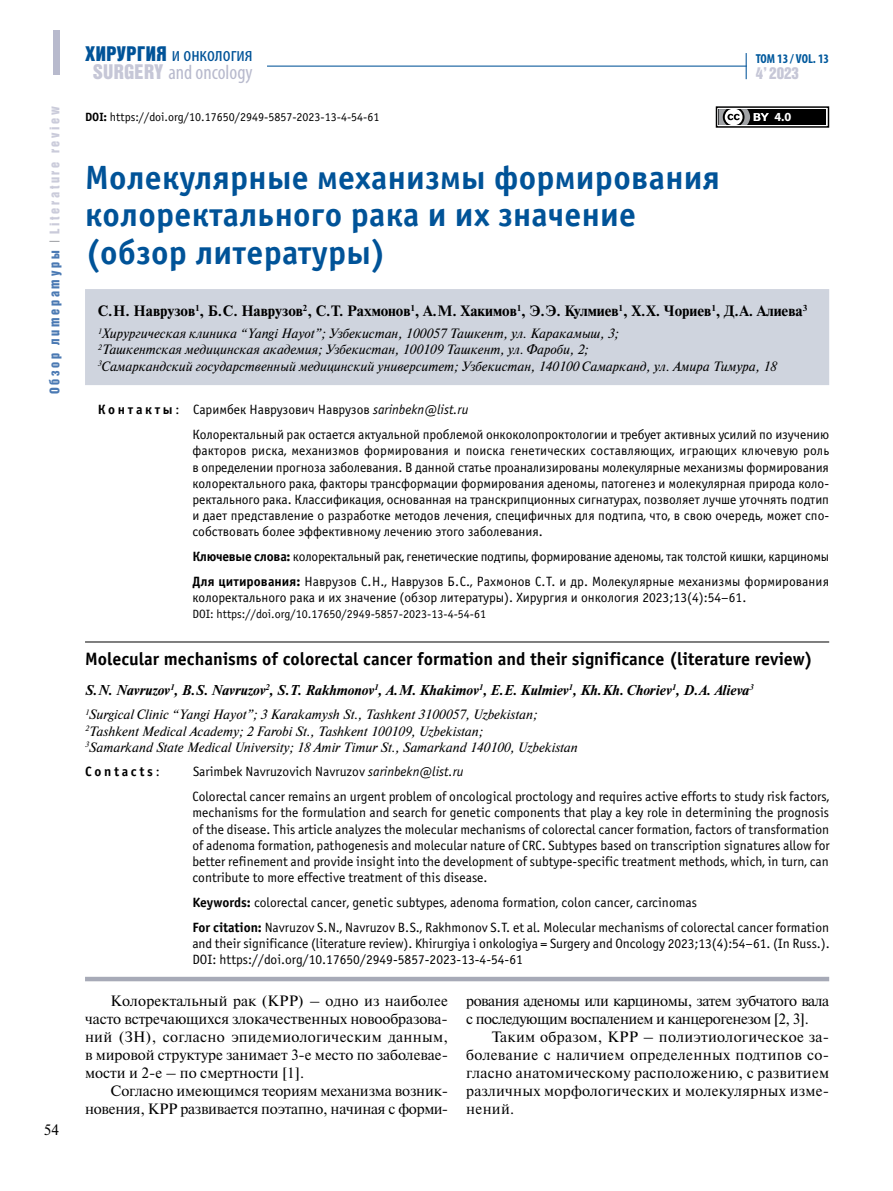
<style>
.page{position:relative;width:893px;height:1191px;background:#fff}
.page>*{position:absolute;margin:0;border:0;box-sizing:border-box;transform-origin:0 0}
.t1{font:700 33.75px/37.5px "Officina Sans C";letter-spacing:.01em;color:#005398}
.t2{font:condensed 20.4px/17.7px "Myriad Pro";color:#b8bacd;text-align:center}
.t3{font:700 18px "Officina Sans C";color:#000}
.t4{font:16.5px "Bastion Kontrast Alt C";color:#c6c7d7}
.t5{font:15px/18px "Newton C";letter-spacing:-.01em;color:#000;text-align:justify}
.t6{font:700 15px "Newton C";color:#000}
.t7{font:15px/18px "Newton C";letter-spacing:-.03em;color:#000}
.t8{font:italic 700 14.25px "Newton C";color:#000}
.t9{font:13.5px/16.2px "Officina Sans C";color:#000}
.t10{font:italic 13.5px/16.2px "Newton C";color:#000}
.t11{font:13.5px/24.8px "Officina Sans C";letter-spacing:-.02em;color:#000}
.t12{font:13.5px "Bastion Kontrast Alt C";letter-spacing:.2em;color:#cacbda}
.t13{font:700 13.5px "Officina Sans C";letter-spacing:.2em;color:#000}
.t14{font:700 condensed 13.05px "Myriad Pro";color:#00599d}
.t15{font:700 12.45px "Myriad Pro";color:#fff}
.t16{font:12px "Officina Sans C";color:#000}
.s1{font-family:"Bastion Kontrast Alt C";font-stretch:normal;color:#005398}
.s2{color:#005398}
.s3{font-family:"Bastion Kontrast Alt C";font-stretch:normal;color:#c6c7d7}
.s4{color:#4a79b3}
.s5{color:#8d8f95}
.s6{font-weight:700}
.s7{font-style:italic}
.s8{font-weight:400}
</style>
<div class="page">
<div style="left:53px;top:31px;width:7px;height:44px;background:#b8bacd"></div>
<svg style="left:746px;top:53px;width:1px;height:26px"></svg>
<hr style="left:267px;top:66px;width:480px;height:1px;background:#005398">
<div style="left:85px;top:289px;width:744px;height:96px;background:#cfd4de"></div>
<hr style="left:85px;top:641px;width:744px;height:1px;background:#000">
<div style="left:85px;top:976px;width:744px;height:5px;background:#a7aab7"></div>
<div style="left:716px;top:106px;width:113px;height:22px;border:1px solid #000"></div>
<div style="left:719px;top:109px;width:107px;height:16px;background:#000"></div>
<svg style="left:719px;top:109px;width:50px;height:16px"></svg>
<h2 class="t2" style="left:85px;top:46px;width:169px"><span class="s1">ХИРУРГИЯ</span> <span class="s2">и онкология<br></span><span class="s3">SURGERY</span> and oncology</h2>
<p class="t14" style="left:756px;top:50px;width:75px">ТОМ 13 / VOL. 13</p>
<p class="t4" style="left:756px;top:65px;width:45px">4’ 2023</p>
<p class="t12" style="left:48px;top:394px;width:290px;rotate:-90deg"><span class="s4">ОБЗОР ЛИТЕРАТУРЫ</span> <span class="s5">|</span> LITERATURE REVIEW</p>
<p class="t16" style="left:85px;top:111px;width:296px"><span class="s6">DOI:</span> https://doi.org/10.17650/2949-5857-2023-13-4-54-61</p>
<p class="t15" style="left:774px;top:109px;width:18px">4.0</p>
<h1 class="t1" style="left:85px;top:159px;width:636px">Молекулярные механизмы формирования колоректального рака и их значение (обзор литературы)</h1>
<p class="t6" style="left:98px;top:302px;width:711px">С.Н. Наврузов<sup>1</sup>, Б.С. Наврузов<sup>2</sup>, С.Т. Рахмонов<sup>1</sup>, А.М. Хакимов<sup>1</sup>, Э.Э. Кулмиев<sup>1</sup>, Х.Х. Чориев<sup>1</sup>, Д.А. Алиева<sup>3</sup></p>
<p class="t10" style="left:98px;top:325px;width:680px"><sup>1</sup>Хирургическая клиника “Yangi Hayot”; Узбекистан, 100057 Ташкент, ул. Каракамыш, 3;<br><sup>2</sup>Ташкентская медицинская академия; Узбекистан, 100109 Ташкент, ул. Фароби, 2;<br><sup>3</sup>Самаркандский государственный медицинский университет; Узбекистан, 140100 Самарканд, ул. Амира Тимура, 18</p>
<p class="t9" style="left:192px;top:398px;width:638px;line-height:24.8px;text-indent:-95px"><span class="s6">К о н т а к т ы</span> : Саримбек Наврузович Наврузов <span class="s7">sarinbekn@list.ru<br></span>Колоректальный рак остается актуальной проблемой онкоколопроктологии и требует активных усилий по изучению</p>
<p class="t9" style="left:192px;top:443px;width:638px;text-align:justify">факторов риска, механизмов формирования и поиска генетических составляющих, играющих ключевую роль в определении прогноза заболевания. В данной статье проанализированы молекулярные механизмы формирования колоректального рака, факторы трансформации формирования аденомы, патогенез и молекулярная природа коло&shy;ректального рака. Классификация, основанная на транскрипционных сигнатурах, позволяет лучше уточнять подтип и дает представление о разработке методов лечения, специфичных для подтипа, что, в свою очередь, может спо&shy;собствовать более эффективному лечению этого заболевания.</p>
<p class="t11" style="left:192px;top:544px;width:638px"><span class="s6">Ключевые слова:</span> колоректальный рак, генетические подтипы, формирование аденомы, так толстой кишки, карциномы<br><span class="s6">Для цитирования:</span> Наврузов С.Н., Наврузов Б.С., Рахмонов С.Т. и др. Молекулярные механизмы формирования</p>
<p class="t9" style="left:192px;top:589px;width:555px">колоректального рака и их значение (обзор литературы). Хирургия и онкология 2023;13(4):54–61.</p>
<p class="t16" style="left:192px;top:607px;width:295px">DOI: https://doi.org/10.17650/2949-5857-2023-13-4-54-61</p>
<h3 class="t3" style="left:85px;top:649px;width:729px">Molecular mechanisms of colorectal cancer formation and their significance (literature review)</h3>
<p class="t8" style="left:85px;top:682px;width:670px">S.N. Navruzov<sup>1</sup>, B.S. Navruzov<sup>2</sup>, S.T. Rakhmonov<sup>1</sup>, A.M. Khakimov<sup>1</sup>, E.E. Kulmiev<sup>1</sup>, Kh.Kh. Choriev<sup>1</sup>, D.A. Alieva<sup>3</sup></p>
<p class="t10" style="left:85px;top:706px;width:494px"><sup>1</sup>Surgical Clinic “Yangi Hayot”; 3 Karakamysh St., Tashkent 3100057, Uzbekistan;<br><sup>2</sup>Tashkent Medical Academy; 2 Farobi St., Tashkent 100109, Uzbekistan;<br><sup>3</sup>Samarkand State Medical University; 18 Amir Timur St., Samarkand 140100, Uzbekistan</p>
<p class="t13" style="left:85px;top:764px;width:76px">Contacts<span class="s8">:</span></p>
<p class="t9" style="left:192px;top:760px;width:638px;line-height:24.8px">Sarimbek N avruzovich N avruzov <span class="s7">sarinbekn@list.ru<br></span>Colorectal cancer remains an urgent problem of oncological proctology and requires active efforts to study risk factors,</p>
<p class="t9" style="left:192px;top:805px;width:639px;text-align:justify">mechanisms for the formulation and search for genetic components that play a key role in determining the prognosis of the disease. This article analyzes the molecular mechanisms of colorectal cancer formation, factors of transformation of adenoma formation, pathogenesis and molecular nature of CRC. Subtypes based on transcription signatures allow for better refinement and provide insight into the development of subtype-specific treatment methods, which, in turn, can contribute to more effective treatment of this disease.</p>
<p class="t9" style="left:192px;top:890px;width:638px;line-height:24.8px"><span class="s6">Keywords:</span> colorectal cancer, genetic subtypes, adenoma formation, colon cancer, carcinomas<br><span class="s6">For citation:</span> N avruzov S. N ., N avruzov B.S., Rakhmonov S.T. et al. Molecular mechanisms of colorectal cancer formation</p>
<p class="t9" style="left:192px;top:935px;width:639px">and their significance (literature review). Khirurgiya i оnkologiya = Surgery and Oncology 2023;13(4):54–61. (In Russ.).<br>DOI: https://doi.org/10.17650/2949-5857-2023-13-4-54-61</p>
<p class="t5" style="left:85px;top:992px;width:365px;text-indent:26px">Колоректальный рак (КРР) – одно из наиболее часто встречающихся злокачественных новообразова&shy;ний (ЗН), согласно эпидемиологическим данным, в мировой структуре занимает 3‑е место по заболевае&shy;мости и 2‑е – по смертности [1].</p>
<p class="t5" style="left:85px;top:1082px;width:365px;text-align:right">Согласно имеющимся теориям механизма возник&shy;новения, КРР развивается поэтапно, начиная с форми-</p>
<p class="t7" style="left:466px;top:992px;width:365px">рования аденомы или карциномы, затем зубчатого вала с последующим воспалением и канцерогенезом [2, 3].</p>
<p class="t5" style="left:466px;top:1028px;width:365px;text-indent:26px">Таким образом, КРР – полиэтиологическое за&shy;болевание с наличием определенных подтипов со&shy;гласно анатомическому расположению, с развитием различных морфологических и молекулярных изме&shy;нений.</p>
<p class="t5" style="left:44px;top:1120px;width:17px">54</p>
</div>
